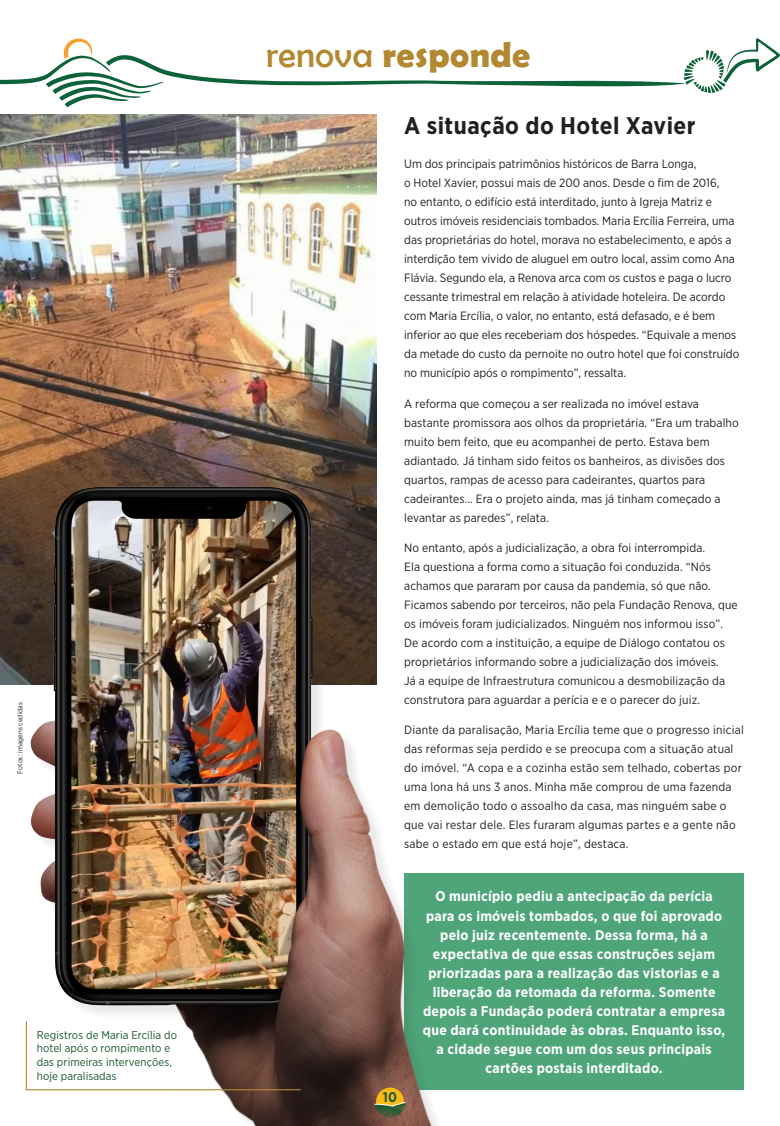
<style>
.page{position:relative;width:780px;height:1126px;background:#fff}
.page>*{position:absolute;margin:0;border:0;box-sizing:border-box;transform-origin:0 0}
.t1{font:700 36px "Berlin Sans FB Demi";letter-spacing:.01em;color:#b28830}
.Intertitulo{font:700 24px "Gotham Narrow";letter-spacing:.02em;color:#231f20}
.t2{font:700 14px/19px "Gotham Narrow";letter-spacing:.02em;color:#fff;text-align:center}
.t3{font:700 14px "Gotham Narrow";color:#185e2f}
.t4{font:12px/19px "Gotham Narrow";letter-spacing:.01em;color:#231f20}
.t5{font:11.4px/13.6px "Gotham Narrow";letter-spacing:.01em;color:#19592e}
.t6{font:7px "Gotham Narrow";letter-spacing:.01em;color:#231f20}
.s1{font-family:"Berlin Sans FB";font-weight:400}
</style>
<div class="page">
<div style="left:404px;top:873px;width:340px;height:216px;background:#4ea578"></div>
<img style="left:0;top:115px;width:376px;height:239px">
<img style="left:0;top:354px;width:487px;height:771px">
<svg style="left:0;top:38px;width:780px;height:69px"></svg>
<svg style="left:25px;top:1020px;width:277px;height:70px"></svg>
<svg style="left:374px;top:1087px;width:32px;height:30px"></svg>
<p class="t6" style="left:16px;top:773px;width:73px;rotate:-90deg">Fotos: imagens cedidas</p>
<p class="t5" style="left:37px;top:1027px;width:142px">Registros de Maria Ercília do hotel após o rompimento e das primeiras intervenções, hoje paralisadas</p>
<p class="t1" style="left:266px;top:34px;width:265px"><span class="s1">renova</span> responde</p>
<p class="Intertitulo" style="left:404px;top:110px;width:293px">A situação do Hotel Xavier</p>
<p class="t4" style="left:404px;top:154px;width:337px">Um dos principais patrimônios históricos de Barra Longa,<br>o Hotel Xavier, possui mais de 200 anos. Desde o fim de 2016,<br>no entanto, o edifício está interditado, junto à Igreja Matriz e outros imóveis residenciais tombados. Maria Ercília Ferreira, uma das proprietárias do hotel, morava no estabelecimento, e após a interdição tem vivido de aluguel em outro local, assim como Ana Flávia. Segundo ela, a Renova arca com os custos e paga o lucro cessante trimestral em relação à atividade hoteleira. De acordo com Maria Ercília, o valor, no entanto, está defasado, e é bem inferior ao que eles receberiam dos hóspedes. “Equivale a menos da metade do custo da pernoite no outro hotel que foi construído no município após o rompimento”, ressalta.</p>
<p class="t4" style="left:404px;top:393px;width:336px">A reforma que começou a ser realizada no imóvel estava bastante promissora aos olhos da proprietária. “Era um trabalho muito bem feito, que eu acompanhei de perto. Estava bem adiantado. Já tinham sido feitos os banheiros, as divisões dos quartos, rampas de acesso para cadeirantes, quartos para cadeirantes… Era o projeto ainda, mas já tinham começado a levantar as paredes”, relata.</p>
<p class="t4" style="left:404px;top:538px;width:335px">No entanto, após a judicialização, a obra foi interrompida.<br>Ela questiona a forma como a situação foi conduzida. “Nós achamos que pararam por causa da pandemia, só que não.<br>Ficamos sabendo por terceiros, não pela Fundação Renova, que os imóveis foram judicializados. Ninguém nos informou isso”.<br>De acordo com a instituição, a equipe de Diálogo contatou os proprietários informando sobre a judicialização dos imóveis.<br>Já a equipe de Infraestrutura comunicou a desmobilização da construtora para aguardar a perícia e e o parecer do juiz.</p>
<p class="t4" style="left:404px;top:720px;width:341px">Diante da paralisação, Maria Ercília teme que o progresso inicial das reformas seja perdido e se preocupa com a situação atual do imóvel. “A copa e a cozinha estão sem telhado, cobertas por uma lona há uns 3 anos. Minha mãe comprou de uma fazenda em demolição todo o assoalho da casa, mas ninguém sabe o que vai restar dele. Eles furaram algumas partes e a gente não sabe o estado em que está hoje”, destaca.</p>
<p class="t3" style="left:383px;top:1088px;width:16px">10</p>
<p class="t2" style="left:423px;top:886px;width:304px">O município pediu a antecipação da perícia para os imóveis tombados, o que foi aprovado pelo juiz recentemente. Dessa forma, há a expectativa de que essas construções sejam priorizadas para a realização das vistorias e a liberação da retomada da reforma. Somente depois a Fundação poderá contratar a empresa que dará continuidade às obras. Enquanto isso, a cidade segue com um dos seus principais cartões postais interditado.</p>
</div>
